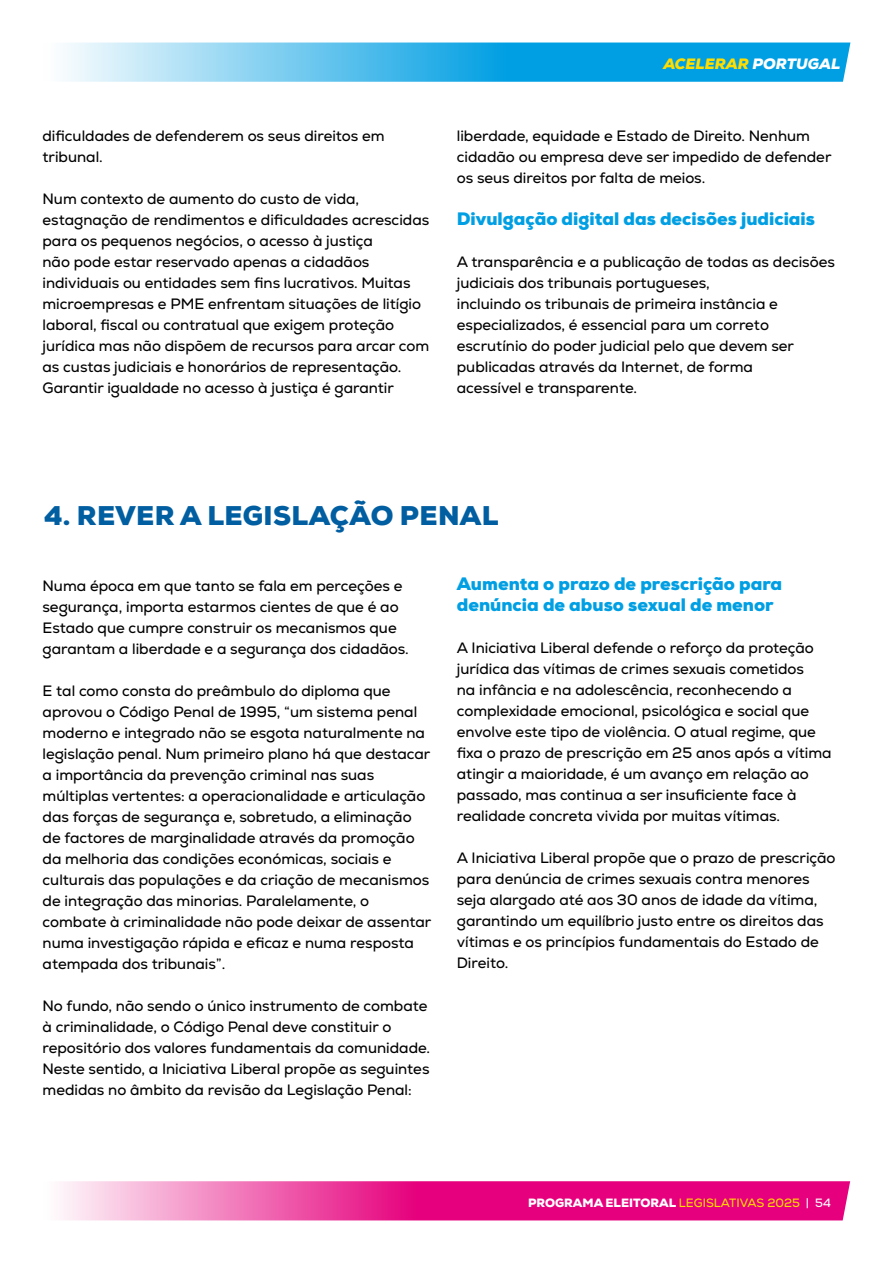
<style>
.page{position:relative;width:893px;height:1263px;background:#fff}
.page>*{position:absolute;margin:0;border:0;box-sizing:border-box;transform-origin:0 0}
.t1{font:900 27px "Nexa";letter-spacing:.015em;color:#005ea1}
.t2{font:900 18px/21px "Nexa";color:#009fe3}
.t3{font:15px/21px "Nexa";color:#000}
.t4{font:italic 900 15px "Nexa";color:#fd0}
.t5{font:900 12px "Nexa";color:#fff}
.s1{color:#fff}
.s2{font-weight:400;color:#fd0}
.s3{font-weight:400}
</style>
<div class="page">
<svg style="left:60px;top:1181px;width:790px;height:39px;background:#eb399a"></svg>
<svg style="left:65px;top:43px;width:785px;height:39px;background:#47b9ea"></svg>
<p class="t3" style="left:43px;top:126px;width:344px">dificuldades de defenderem os seus direitos em tribunal.</p>
<p class="t3" style="left:43px;top:189px;width:388px">Num contexto de aumento do custo de vida, estagnação de rendimentos e dificuldades acrescidas para os pequenos negócios, o acesso à justiça<br>não pode estar reservado apenas a cidadãos individuais ou entidades sem fins lucrativos. Muitas microempresas e PME enfrentam situações de litígio laboral, fiscal ou contratual que exigem proteção jurídica mas não dispõem de recursos para arcar com as custas judiciais e honorários de representação.<br>Garantir igualdade no acesso à justiça é garantir</p>
<p class="t4" style="left:663px;top:55px;width:179px">ACELERAR <span class="s1">PORTUGAL</span></p>
<p class="t3" style="left:457px;top:126px;width:376px">liberdade, equidade e Estado de Direito. Nenhum cidadão ou empresa deve ser impedido de defender os seus direitos por falta de meios.</p>
<p class="t2" style="left:457px;top:209px;width:360px">Divulgação digital das decisões judiciais</p>
<p class="t3" style="left:457px;top:252px;width:380px">A transparência e a publicação de todas as decisões judiciais dos tribunais portugueses,<br>incluindo os tribunais de primeira instância e especializados, é essencial para um correto escrutínio do poder judicial pelo que devem ser publicadas através da Internet, de forma<br>acessível e transparente.</p>
<h1 class="t1" style="left:44px;top:498px;width:456px">4. REVER A LEGISLAÇÃO PENAL</h1>
<p class="t3" style="left:43px;top:576px;width:368px">Numa época em que tanto se fala em perceções e segurança, importa estarmos cientes de que é ao Estado que cumpre construir os mecanismos que garantam a liberdade e a segurança dos cidadãos.</p>
<p class="t3" style="left:43px;top:681px;width:390px">E tal como consta do preâmbulo do diploma que aprovou o Código Penal de 1995, “um sistema penal moderno e integrado não se esgota naturalmente na legislação penal. Num primeiro plano há que destacar a importância da prevenção criminal nas suas múltiplas vertentes: a operacionalidade e articulação das forças de segurança e, sobretudo, a eliminação de factores de marginalidade através da promoção da melhoria das condições económicas, sociais e culturais das populações e da criação de mecanismos de integração das minorias. Paralelamente, o combate à criminalidade não pode deixar de assentar numa investigação rápida e eficaz e numa resposta atempada dos tribunais”.</p>
<p class="t3" style="left:43px;top:996px;width:389px">No fundo, não sendo o único instrumento de combate à criminalidade, o Código Penal deve constituir o repositório dos valores fundamentais da comunidade.<br>Neste sentido, a Iniciativa Liberal propõe as seguintes medidas no âmbito da revisão da Legislação Penal:</p>
<p class="t2" style="left:457px;top:573px;width:327px">Aumenta o prazo de prescrição para denúncia de abuso sexual de menor</p>
<p class="t3" style="left:457px;top:637px;width:376px">A Iniciativa Liberal defende o reforço da proteção jurídica das vítimas de crimes sexuais cometidos<br>na infância e na adolescência, reconhecendo a complexidade emocional, psicológica e social que envolve este tipo de violência. O atual regime, que fixa o prazo de prescrição em 25 anos após a vítima atingir a maioridade, é um avanço em relação ao passado, mas continua a ser insuficiente face à realidade concreta vivida por muitas vítimas.</p>
<p class="t3" style="left:457px;top:847px;width:380px">A Iniciativa Liberal propõe que o prazo de prescrição para denúncia de crimes sexuais contra menores seja alargado até aos 30 anos de idade da vítima, garantindo um equilíbrio justo entre os direitos das vítimas e os princípios fundamentais do Estado de Direito.</p>
<p class="t5" style="left:528px;top:1194px;width:304px">PROGRAMA ELEITORAL <span class="s2">LEGISLATIVAS 2025</span> <span class="s3">| 54</span></p>
</div>
